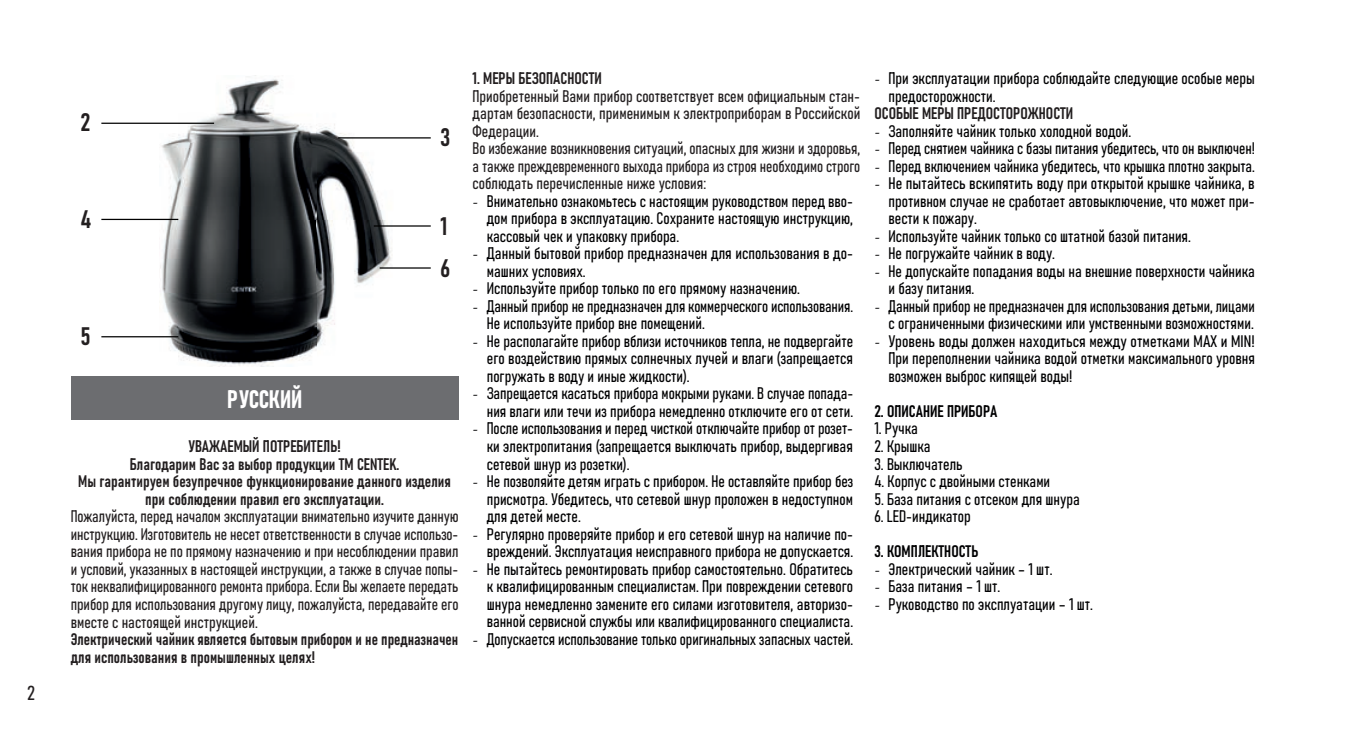
<style>
.page{position:relative;width:1347px;height:745px;background:#fff}
.page>*{position:absolute;margin:0;border:0;box-sizing:border-box;transform-origin:0 0}
.t1{font:25px "Bahnschrift";letter-spacing:-.005em;color:#fff}
.t2{font:25px "Bahnschrift";color:#231f20}
.t3{font:20px "Bahnschrift";color:#231f20}
.t4{font:16.5px/17.5px "Bahnschrift";color:#000002;text-align:justify}
.t5{font:16.5px/17.5px "Bahnschrift";letter-spacing:-.005em;color:#231f20}
.s1{font-family:"Minion Pro"}
</style>
<div class="page">
<img style="left:159px;top:75px;width:236px;height:291px">
<div style="left:71px;top:376px;width:387px;height:44px;background:#6c6d70"></div>
<hr style="left:374px;top:225px;width:57px;height:1px;background:#000">
<hr style="left:101px;top:122px;width:113px;height:2px;background:#000">
<hr style="left:338px;top:137px;width:93px;height:1px;background:#000">
<hr style="left:101px;top:219px;width:77px;height:1px;background:#000">
<hr style="left:101px;top:336px;width:77px;height:1px;background:#000">
<hr style="left:379px;top:267px;width:52px;height:1px;background:#000">
<p class="t3" style="left:27px;top:677px;width:9px">2</p>
<h1 class="t2" style="left:80px;top:103px;width:11px">2</h1>
<h1 class="t2" style="left:80px;top:200px;width:12px">4</h1>
<h1 class="t2" style="left:80px;top:317px;width:12px">5</h1>
<h1 class="t1" style="left:227px;top:380px;width:77px">РУССКИЙ</h1>
<h1 class="t2" style="left:440px;top:118px;width:11px">3</h1>
<h1 class="t2" style="left:440px;top:207px;width:8px">1</h1>
<h1 class="t2" style="left:440px;top:249px;width:11px">6</h1>
<p class="t5" style="left:188px;top:436px;width:154px">УВАЖАЕМЫЙ ПОТРЕБИТЕЛЬ!</p>
<p class="t5" style="left:130px;top:454px;width:271px">Благодарим Вас за выбор продукции ТМ CENTEK.</p>
<p class="t5" style="left:78px;top:471px;width:374px">Мы гарантируем безупречное функционирование данного изделия</p>
<p class="t5" style="left:145px;top:489px;width:240px">при соблюдении правил его эксплуатации.</p>
<p class="t5" style="left:71px;top:506px;width:389px">Пожалуйста, перед началом эксплуатации внимательно изучите данную</p>
<p class="t5" style="left:71px;top:524px;width:389px">инструкцию. Изготовитель не несет ответственности в случае использо-</p>
<p class="t5" style="left:71px;top:541px;width:389px">вания прибора не по прямому назначению и при несоблюдении правил</p>
<p class="t5" style="left:71px;top:559px;width:389px">и условий, указанных в настоящей инструкции, а также в случае попы-</p>
<p class="t5" style="left:71px;top:576px;width:389px">ток неквалифицированного ремонта прибора. Если Вы желаете передать</p>
<p class="t5" style="left:71px;top:594px;width:389px">прибор для использования другому лицу, пожалуйста, передавайте его</p>
<p class="t5" style="left:71px;top:611px;width:188px">вместе с настоящей инструкцией.</p>
<p class="t5" style="left:71px;top:629px;width:389px">Электрический чайник является бытовым прибором и не предназначен</p>
<p class="t5" style="left:71px;top:646px;width:246px">для использования в промышленных целях!</p>
<p class="t5" style="left:472px;top:68px;width:389px">1. МЕРЫ БЕЗОПАСНОСТИ<br>Приобретенный Вами прибор соответствует всем официальным стан&shy;дартам безопасности, применимым к электроприборам в Российской Федерации.<br>Во избежание возникновения ситуаций, опасных для жизни и здоровья, а также преждевременного выхода прибора из строя необходимо строго соблюдать перечисленные ниже условия:</p>
<p class="t4" style="left:487px;top:191px;width:368px;text-indent:-14px"><span class="s1">-</span> Внимательно ознакомьтесь с настоящим руководством перед вво&shy;дом прибора в эксплуатацию. Сохраните настоящую инструкцию, кассовый чек и упаковку прибора.</p>
<p class="t4" style="left:487px;top:243px;width:368px;text-indent:-14px"><span class="s1">-</span> Данный бытовой прибор предназначен для использования в до&shy;машних условиях.</p>
<p class="t4" style="left:472px;top:278px;width:329px"><span class="s1">-</span> Используйте прибор только по его прямому назначению.</p>
<p class="t4" style="left:487px;top:296px;width:368px;text-indent:-14px"><span class="s1">-</span> Данный прибор не предназначен для коммерческого использования.<br>Не используйте прибор вне помещений.</p>
<p class="t4" style="left:487px;top:331px;width:368px;text-indent:-14px"><span class="s1">-</span> Не располагайте прибор вблизи источников тепла, не подвергайте его воздействию прямых солнечных лучей и влаги (запрещается погружать в воду и иные жидкости).</p>
<p class="t4" style="left:472px;top:383px;width:382px;text-align:right"><span class="s1">-</span> Запрещается касаться прибора мокрыми руками. В случае попада&shy;ния влаги или течи из прибора немедленно отключите его от сети.</p>
<p class="t4" style="left:487px;top:418px;width:368px;text-indent:-14px"><span class="s1">-</span> После использования и перед чисткой отключайте прибор от розет&shy;ки электропитания (запрещается выключать прибор, выдергивая сетевой шнур из розетки).</p>
<p class="t4" style="left:487px;top:471px;width:368px;text-indent:-14px"><span class="s1">-</span> Не позволяйте детям играть с прибором. Не оставляйте прибор без присмотра. Убедитесь, что сетевой шнур проложен в недоступном для детей месте.</p>
<p class="t4" style="left:472px;top:523px;width:382px;text-align:right"><span class="s1">-</span> Регулярно проверяйте прибор и его сетевой шнур на наличие по&shy;вреждений. Эксплуатация неисправного прибора не допускается.</p>
<p class="t4" style="left:487px;top:558px;width:368px;text-indent:-14px"><span class="s1">-</span> Не пытайтесь ремонтировать прибор самостоятельно. Обратитесь к квалифицированным специалистам. При повреждении сетевого шнура немедленно замените его силами изготовителя, авторизо&shy;ванной сервисной службы или квалифицированного специалиста.</p>
<p class="t4" style="left:472px;top:628px;width:382px"><span class="s1">-</span> Допускается использование только оригинальных запасных частей.</p>
<p class="t4" style="left:888px;top:68px;width:368px;text-indent:-14px"><span class="s1">-</span> При эксплуатации прибора соблюдайте следующие особые меры предосторожности.</p>
<p class="t5" style="left:874px;top:103px;width:200px">ОСОБЫЕ МЕРЫ ПРЕДОСТОРОЖНОСТИ</p>
<p class="t4" style="left:874px;top:121px;width:258px"><span class="s1">-</span> Заполняйте чайник только холодной водой.</p>
<p class="t4" style="left:874px;top:138px;width:382px"><span class="s1">-</span> Перед снятием чайника с базы питания убедитесь, что он выключен!</p>
<p class="t4" style="left:874px;top:156px;width:382px"><span class="s1">-</span> Перед включением чайника убедитесь, что крышка плотно закрыта.</p>
<p class="t4" style="left:888px;top:173px;width:368px;text-indent:-14px"><span class="s1">-</span> Не пытайтесь вскипятить воду при открытой крышке чайника, в противном случае не сработает автовыключение, что может при&shy;вести к пожару.</p>
<p class="t4" style="left:874px;top:226px;width:318px"><span class="s1">-</span> Используйте чайник только со штатной базой питания.</p>
<p class="t4" style="left:874px;top:243px;width:182px"><span class="s1">-</span> Не погружайте чайник в воду.</p>
<p class="t4" style="left:888px;top:261px;width:368px;text-indent:-14px"><span class="s1">-</span> Не допускайте попадания воды на внешние поверхности чайника и базу питания.</p>
<p class="t4" style="left:874px;top:296px;width:382px;text-align:right"><span class="s1">-</span> Данный прибор не предназначен для использования детьми, лицами с ограниченными физическими или умственными возможностями.</p>
<p class="t4" style="left:888px;top:331px;width:368px;text-indent:-14px"><span class="s1">-</span> Уровень воды должен находиться между отметками MAX и MIN!<br>При переполнении чайника водой отметки максимального уровня возможен выброс кипящей воды!</p>
<p class="t4" style="left:874px;top:401px;width:125px">2. ОПИСАНИЕ ПРИБОРА</p>
<p class="t4" style="left:874px;top:418px;width:45px">1. Ручка</p>
<p class="t4" style="left:874px;top:436px;width:58px">2. Крышка</p>
<p class="t4" style="left:874px;top:453px;width:90px">3. Выключатель</p>
<p class="t4" style="left:874px;top:471px;width:177px">4. Корпус с двойными стенками</p>
<p class="t4" style="left:874px;top:488px;width:207px">5. База питания с отсеком для шнура</p>
<p class="t4" style="left:874px;top:506px;width:98px">6. LED-индикатор</p>
<p class="t4" style="left:874px;top:541px;width:105px">3. КОМПЛЕКТНОСТЬ</p>
<p class="t4" style="left:874px;top:558px;width:180px"><span class="s1">-</span> Электрический чайник – 1 шт.</p>
<p class="t4" style="left:874px;top:576px;width:127px"><span class="s1">-</span> База питания – 1 шт.</p>
<p class="t4" style="left:874px;top:593px;width:220px"><span class="s1">-</span> Руководство по эксплуатации – 1 шт.</p>
</div>
